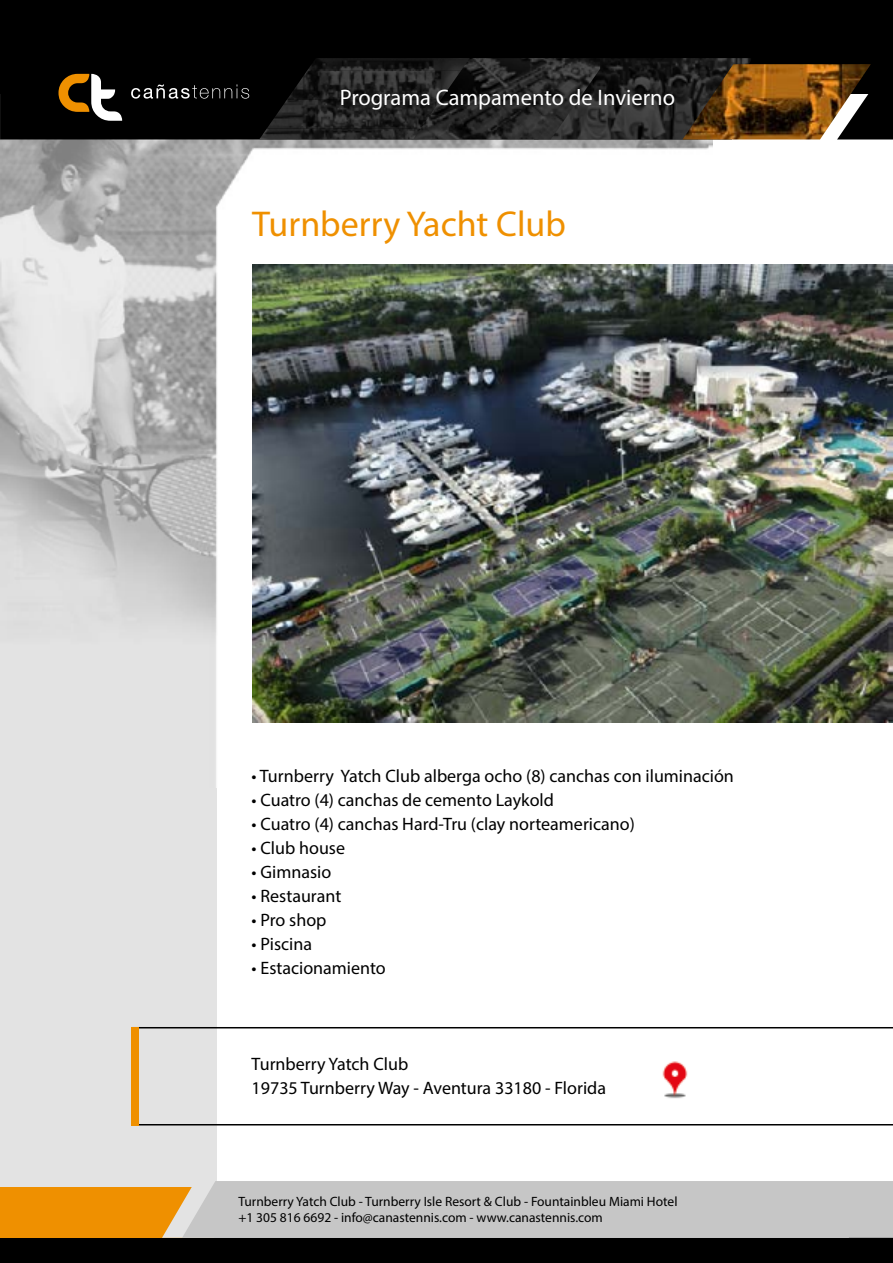
<style>
.page{position:relative;width:893px;height:1263px;background:#fff}
.page>*{position:absolute;margin:0;border:0;box-sizing:border-box;transform-origin:0 0}
.t1{font:36px "Myriad Pro";color:#ef9000}
.t2{font:22.5px "Myriad Pro";color:#fff}
.t3{font:18px/24px "Myriad Pro";color:#000}
.t4{font:13.5px/16.2px "Myriad Pro";color:#000}
</style>
<div class="page">
<div style="left:0;top:216px;width:216px;height:1013px;background:#e3e3e3"></div>
<img style="left:0;top:139px;width:712px;height:497px">
<div style="left:0;top:0;width:893px;height:94px;background:#000"></div>
<div style="left:0;top:73px;width:287px;height:66px;background:#000"></div>
<img style="left:600px;top:58px;width:151px;height:81px">
<img style="left:421px;top:58px;width:179px;height:81px">
<img style="left:307px;top:58px;width:163px;height:13px">
<img style="left:287px;top:71px;width:174px;height:29px">
<img style="left:267px;top:100px;width:174px;height:29px">
<img style="left:259px;top:129px;width:162px;height:10px">
<svg style="left:871px;top:94px;width:22px;height:45px"></svg>
<svg style="left:58px;top:74px;width:64px;height:47px"></svg>
<svg style="left:131px;top:84px;width:118px;height:15px"></svg>
<div style="left:0;top:1230px;width:893px;height:33px;background:#000"></div>
<div style="left:0;top:1187px;width:213px;height:51px;background:#ef9000"></div>
<div style="left:162px;top:1181px;width:731px;height:57px;background:#c6c6c6"></div>
<img style="left:682px;top:64px;width:189px;height:75px">
<img style="left:252px;top:265px;width:641px;height:458px">
<svg style="left:139px;top:1027px;width:754px;height:98px"></svg>
<div style="left:131px;top:1027px;width:8px;height:98px;background:#ef9000"></div>
<img style="left:657px;top:1058px;width:36px;height:42px">
<p class="t2" style="left:340px;top:84px;width:337px">Programa Campamento de Invierno</p>
<h1 class="t1" style="left:252px;top:202px;width:315px">Turnberry Yacht Club</h1>
<p class="t3" style="left:252px;top:764px;width:484px">• Turnberry Yatch Club alberga ocho (8) canchas con iluminación</p>
<p class="t3" style="left:252px;top:788px;width:304px">• Cuatro (4) canchas de cemento Laykold</p>
<p class="t3" style="left:252px;top:812px;width:385px">• Cuatro (4) canchas Hard-Tru (clay norteamericano)</p>
<p class="t3" style="left:252px;top:836px;width:95px">• Club house</p>
<p class="t3" style="left:252px;top:860px;width:81px">• Gimnasio</p>
<p class="t3" style="left:252px;top:884px;width:91px">• Restaurant</p>
<p class="t3" style="left:252px;top:908px;width:76px">• Pro shop</p>
<p class="t3" style="left:252px;top:932px;width:62px">• Piscina</p>
<p class="t3" style="left:252px;top:955px;width:136px">• Estacionamiento</p>
<p class="t3" style="left:252px;top:1051px;width:356px">Turnberry Yatch Club<br>19735 Turnberry Way - Aventura 33180 - Florida</p>
<p class="t4" style="left:238px;top:1193px;width:441px">Turnberry Yatch Club - Turnberry Isle Resort &amp; Club - Fountainbleu Miami Hotel +1 305 816 6692 - info@canastennis.com - www.canastennis.com</p>
</div>
